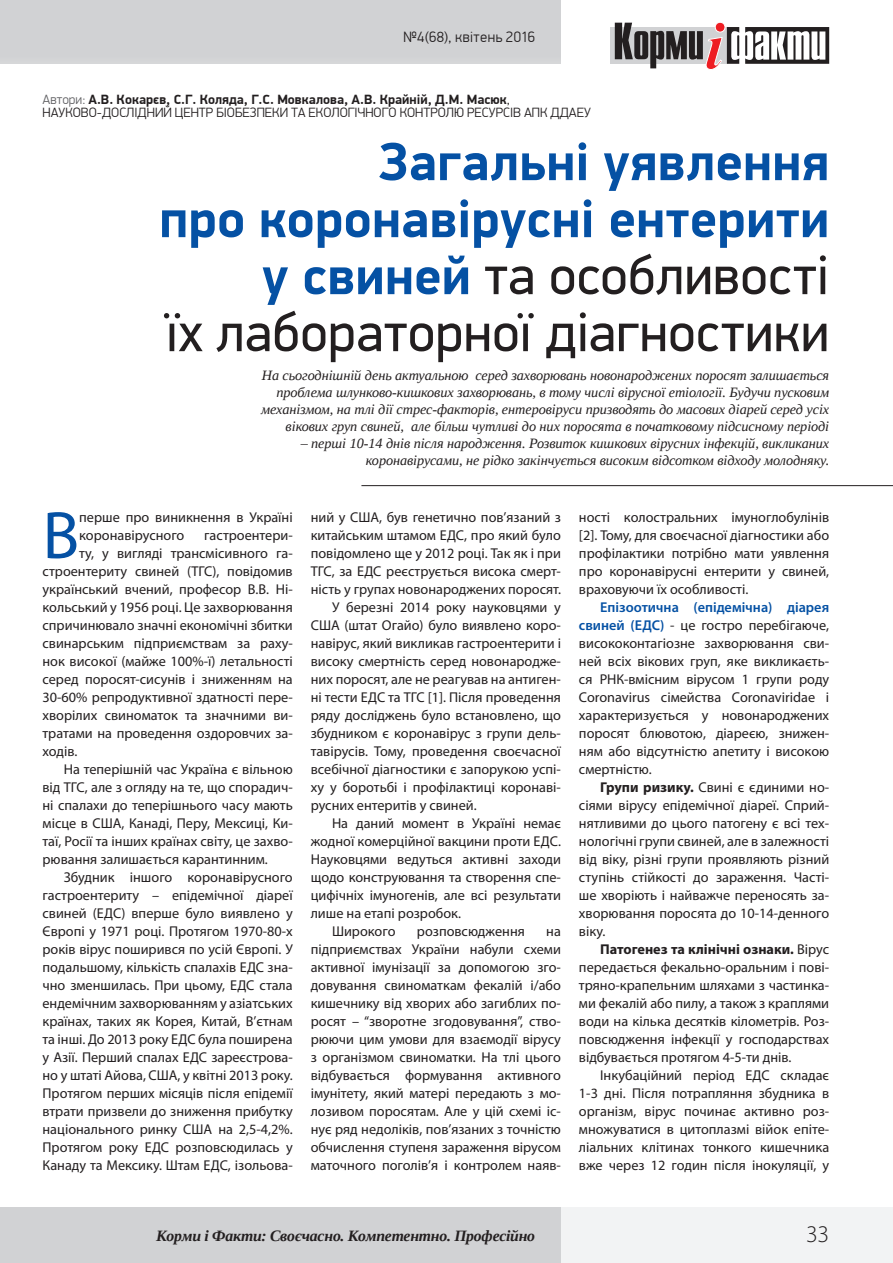
<style>
.page{position:relative;width:893px;height:1263px;background:#fff}
.page>*{position:absolute;margin:0;border:0;box-sizing:border-box;transform-origin:0 0}
.BODY_text{font:67.65px "Myriad Pro";color:#0551a4}
.Заголовок_для_оглавл{font:55.5px "PF Din Display Pro";color:#231f20}
.Заголовок_для_оглавл-2{font:700 54px "PF Din Display Pro";letter-spacing:.005em;color:#0551a4}
.t1{font:300 24px "Myriad Pro";color:#231f20}
.t2{font:italic 700 15.75px "Liberation Serif";letter-spacing:-.015em;color:#231f20}
.t3{font:300 15px "PF Din Display Pro";letter-spacing:.03em;color:#231f20}
.BODY_text-2{font:14.25px/18px "Myriad Pro";color:#231f20;text-align:justify}
.t4{font:italic 14.25px/17.1px "Liberation Serif";letter-spacing:-.005em;color:#231f20;text-align:right}
.t5{font:300 13.5px "PF Din Display Pro";color:#231f20}
.t6{font:700 13.5px "PF Din Display Pro";color:#231f20}
.s1{font-weight:300;color:#636366}
.s2{font-weight:300}
.s3{font-weight:700;font-size:54px;color:#0551a4}
.s4{font-weight:600;color:#0551a4}
.s5{font-weight:700}
</style>
<div class="page">
<div style="left:0;top:1208px;width:561px;height:55px;background:#d1d2d4"></div>
<div style="left:561px;top:1208px;width:332px;height:55px;background:#f2f3f4"></div>
<div style="left:0;top:0;width:561px;height:64px;background:#d1d2d4"></div>
<svg style="left:610px;top:27px;width:5px;height:37px"></svg>
<svg style="left:615px;top:22px;width:124px;height:48px"></svg>
<hr style="left:737px;top:35px;width:2px;height:21px;background:#231f20">
<svg style="left:745px;top:27px;width:84px;height:37px"></svg>
<hr style="left:361px;top:485px;width:532px;height:1px;background:#231f20">
<p class="t3" style="left:403px;top:28px;width:133px">№4(68), квітень 2016</p>
<p class="t6" style="left:43px;top:91px;width:469px"><span class="s1">Автори:</span> А.В. Кокарєв, С.Г. Коляда, Г.С. Мовкалова, А.В. Крайній, Д.М. Масюк<span class="s2">,</span></p>
<p class="t5" style="left:43px;top:105px;width:550px">НАУКОВО-ДОСЛІДНИЙ ЦЕНТР БІОБЕЗПЕКИ ТА ЕКОЛОГІЧНОГО КОНТРОЛЮ РЕСУРСІВ АПК ДДАЕУ</p>
<p class="Заголовок_для_оглавл-2" style="left:379px;top:129px;width:452px">Загальні уявлення</p>
<p class="Заголовок_для_оглавл-2" style="left:159px;top:186px;width:671px">про коронавірусні ентерити</p>
<p class="Заголовок_для_оглавл" style="left:262px;top:242px;width:569px"><span class="s3">у свиней</span> та особливості</p>
<p class="Заголовок_для_оглавл" style="left:165px;top:299px;width:665px">їх лабораторної діагностики</p>
<p class="t4" style="left:261px;top:366px;width:570px">На сьогоднішній день актуальною серед захворювань новонароджених поросят залишається проблема шлунково-кишкових захворювань, в тому числі вірусної етіології. Будучи пусковим механізмом, на тлі дії стрес-факторів, ентеровіруси призводять до масових діарей серед усіх вікових груп свиней, але більш чутливі до них поросята в початковому підсисному періоді</p>
<p class="t4" style="left:301px;top:435px;width:530px">– перші 10-14 днів після народження. Розвиток кишкових вірусних інфекцій, викликаних коронавірусами, не рідко закінчується високим відсотком відходу молодняку.</p>
<p class="BODY_text" style="left:43px;top:494px;width:38px">В</p>
<p class="BODY_text-2" style="left:79px;top:508px;width:215px">перше про виникнення в Україні коронавірусного</p>
<p class="BODY_text-2" style="left:204px;top:526px;width:90px">гастроентери-</p>
<p class="BODY_text-2" style="left:79px;top:544px;width:215px">ту, у вигляді трансмісивного га-</p>
<p class="BODY_text-2" style="left:43px;top:562px;width:252px">строентериту свиней (ТГС), повідомив</p>
<p class="BODY_text-2" style="left:43px;top:580px;width:252px">український вчений, професор В.В. Ні-</p>
<p class="BODY_text-2" style="left:43px;top:598px;width:252px">кольський у 1956 році. Це захворювання</p>
<p class="BODY_text-2" style="left:43px;top:616px;width:252px">спричинювало значні економічні збитки</p>
<p class="BODY_text-2" style="left:43px;top:634px;width:252px">свинарським підприємствам за раху-</p>
<p class="BODY_text-2" style="left:43px;top:652px;width:252px">нок високої (майже 100%-ї) летальності</p>
<p class="BODY_text-2" style="left:43px;top:670px;width:252px">серед поросят-сисунів і зниженням на</p>
<p class="BODY_text-2" style="left:43px;top:688px;width:252px">30-60% репродуктивної здатності пере-</p>
<p class="BODY_text-2" style="left:43px;top:706px;width:252px">хворілих свиноматок та значними ви-</p>
<p class="BODY_text-2" style="left:43px;top:724px;width:252px">тратами на проведення оздоровчих за-</p>
<p class="BODY_text-2" style="left:43px;top:742px;width:37px">ходів.</p>
<p class="BODY_text-2" style="left:43px;top:760px;width:252px;text-indent:21px">На теперішній час Україна є вільною від ТГС, але з огляду на те, що спорадич&shy;ні спалахи до теперішнього часу мають місце в США, Канаді, Перу, Мексиці, Ки&shy;таї, Росії та інших країнах світу, це захво&shy;рювання залишається карантинним.</p>
<p class="BODY_text-2" style="left:43px;top:868px;width:252px;text-indent:21px">Збудник іншого коронавірусного гастроентериту – епідемічної діареї свиней (ЕДС) вперше було виявлено у Європі у 1971 році. Протягом 1970-80-х років вірус поширився по усій Європі. У подальшому, кількість спалахів ЕДС зна&shy;чно зменшилась. При цьому, ЕДС стала ендемічним захворюванням у азіатських країнах, таких як Корея, Китай, В’єтнам та інші. До 2013 року ЕДС була поширена у Азії. Перший спалах ЕДС зареєстрова&shy;но у штаті Айова, США, у квітні 2013 року.<br>Протягом перших місяців після епідемії втрати призвели до зниження прибутку національного ринку США на 2,5-4,2%.<br>Протягом року ЕДС розповсюдилась у Канаду та Мексику. Штам ЕДС, ізольова-</p>
<p class="BODY_text-2" style="left:311px;top:508px;width:252px">ний у США, був генетично пов’язаний з китайським штамом ЕДС, про який було повідомлено ще у 2012 році. Так як і при ТГС, за ЕДС реєструється висока смерт&shy;ність у групах новонароджених поросят.</p>
<p class="BODY_text-2" style="left:311px;top:598px;width:252px;text-indent:21px">У березні 2014 року науковцями у США (штат Огайо) було виявлено коро&shy;навірус, який викликав гастроентерити і високу смертність серед новонародже&shy;них поросят, але не реагував на антиген&shy;ні тести ЕДС та ТГС [1]. Після проведення ряду досліджень було встановлено, що збудником є коронавірус з групи дель&shy;тавірусів. Тому, проведення своєчасної всебічної діагностики є запорукою успі&shy;ху у боротьбі і профілактиці коронаві&shy;русних ентеритів у свиней.</p>
<p class="BODY_text-2" style="left:311px;top:814px;width:252px;text-indent:21px">На даний момент в Україні немає жодної комерційної вакцини проти ЕДС.<br>Науковцями ведуться активні заходи щодо конструювання та створення спе&shy;цифічніх імуногенів, але всі результати лише на етапі розробок.</p>
<p class="BODY_text-2" style="left:332px;top:922px;width:65px">Широкого</p>
<p class="BODY_text-2" style="left:417px;top:922px;width:109px">розповсюдження</p>
<p class="BODY_text-2" style="left:311px;top:922px;width:252px;text-indent:236px">на підприємствах України набули схеми активної імунізації за допомогою зго&shy;довування свиноматкам фекалій і/або кишечнику від хворих або загиблих по&shy;росят – “зворотне згодовування”, ство&shy;рюючи цим умови для взаємодії вірусу з організмом свиноматки. На тлі цього відбувається формування активного імунітету, який матері передають з мо&shy;лозивом поросятам. Але у цій схемі іс&shy;нує ряд недоліків, пов’язаних з точністю обчислення ступеня зараження вірусом маточного поголів’я і контролем наяв-</p>
<p class="BODY_text-2" style="left:579px;top:508px;width:252px">ності колостральних імуноглобулінів [2]. Тому, для своєчасної діагностики або профілактики потрібно мати уявлення про коронавірусні ентерити у свиней, враховуючи їх особливості.</p>
<p class="BODY_text-2" style="left:579px;top:598px;width:252px;text-indent:21px"><span class="s4">Епізоотична (епідемічна) діарея свиней (ЕДС)</span> - це гостро перебігаюче, висококонтагіозне захворювання сви&shy;ней всіх вікових груп, яке викликаєть&shy;ся РНК-вмісним вірусом 1 групи роду Coronavirus сімейства Coronaviridae і характеризується у новонароджених поросят блювотою, діареєю, знижен&shy;ням або відсутністю апетиту і високою смертністю.</p>
<p class="BODY_text-2" style="left:579px;top:778px;width:252px;text-indent:21px"><span class="s5">Групи ризику.</span> Свині є єдиними но&shy;сіями вірусу епідемічної діареї. Сприй&shy;нятливими до цього патогену є всі тех&shy;нологічні групи свиней, але в залежності від віку, різні групи проявляють різний ступінь стійкості до зараження. Часті&shy;ше хворіють і найважче переносять за&shy;хворювання поросята до 10-14-денного</p>
<p class="BODY_text-2" style="left:579px;top:922px;width:28px">віку.</p>
<p class="BODY_text-2" style="left:579px;top:940px;width:252px;text-indent:21px"><span class="s5">Патогенез та клінічні ознаки.</span> Вірус передається фекально-оральним і пові&shy;тряно-крапельним шляхами з частинка&shy;ми фекалій або пилу, а також з краплями води на кілька десятків кілометрів. Роз&shy;повсюдження інфекції у господарствах відбувається протягом 4-5-ти днів.</p>
<p class="BODY_text-2" style="left:579px;top:1066px;width:252px;text-indent:21px">Інкубаційний період ЕДС складає 1-3 дні. Після потрапляння збудника в організм, вірус починає активно роз&shy;множуватися в цитоплазмі війок епіте&shy;ліальних клітинах тонкого кишечника вже через 12 годин після інокуляції, у</p>
<p class="t2" style="left:156px;top:1225px;width:380px">Корми і Факти: Своєчасно. Компетентно. Професійно</p>
<p class="t1" style="left:806px;top:1219px;width:25px">33</p>
</div>
